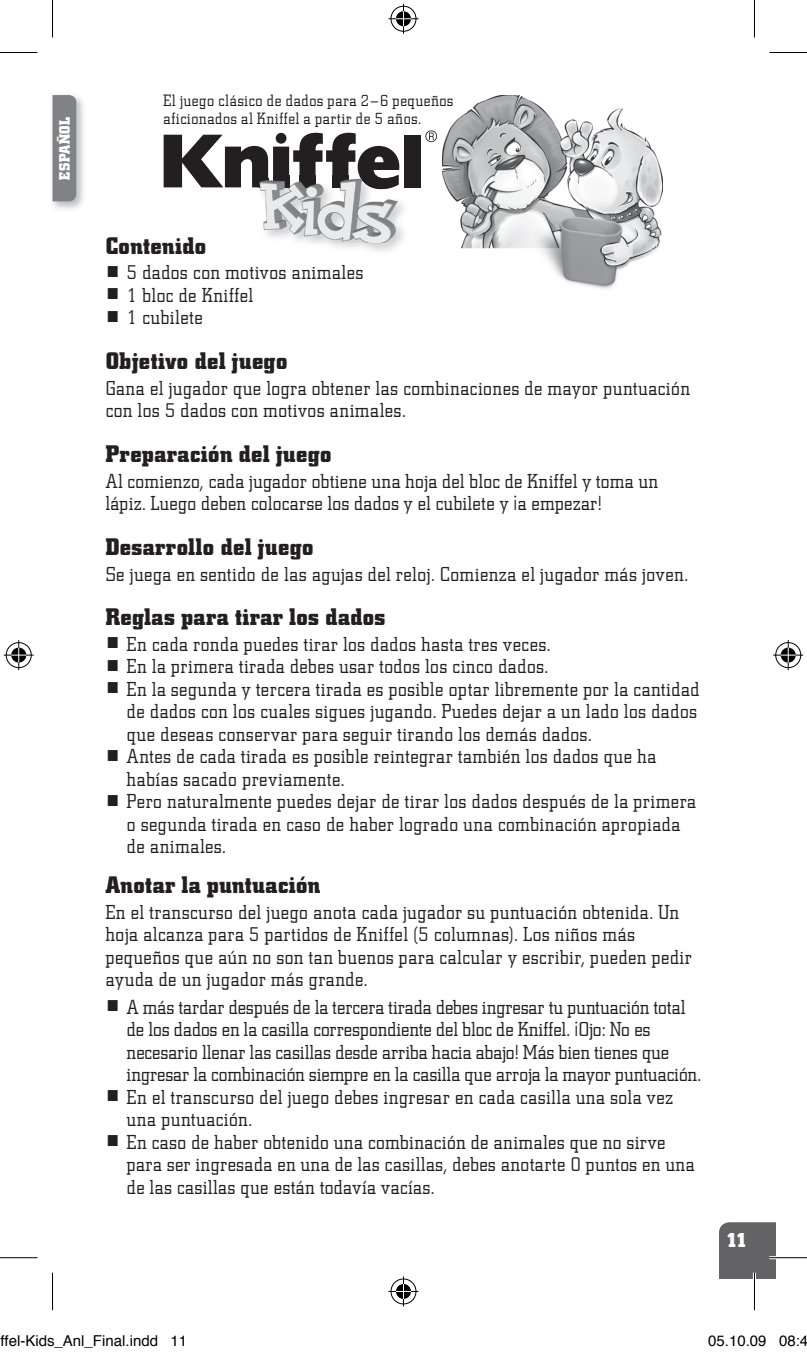
<style>
.page{position:relative;width:807px;height:1354px;background:#fff}
.page>*{position:absolute;margin:0;border:0;box-sizing:border-box;transform-origin:0 0}
.t1{font:700 23.75px "City BQ";letter-spacing:.025em;color:#231f20}
.t2{font:300 20px/22.5px "City BQ";letter-spacing:.035em;color:#231f20}
.t3{font:300 20px/22.5px "City BQ";letter-spacing:.015em;color:#231f20}
.t4{font:700 20px "City BQ";color:#fff}
.t5{font:300 16.25px/17.5px "City BQ";letter-spacing:.045em;color:#231f20}
.t6{font:15px "Helvetica";color:#000}
.t7{font:700 15px "City BQ";letter-spacing:.035em;color:#fff}
</style>
<div class="page">
<div style="left:404px;top:135px;width:16px;height:52px;background:#231f20"></div>
<img style="left:259px;top:189px;width:139px;height:54px">
<svg style="left:164px;top:133px;width:245px;height:56px"></svg>
<img style="left:361px;top:178px;width:37px;height:11px">
<img style="left:442px;top:95px;width:220px;height:194px">
<svg style="left:425px;top:130px;width:12px;height:12px"></svg>
<div style="left:719px;top:1222px;width:56px;height:56px;background:#636366"></div>
<img style="left:52px;top:96px;width:32px;height:113px">
<div style="left:52px;top:95px;width:24px;height:106px;background:#808285"></div>
<hr style="left:769px;top:1256px;width:38px;height:3px;background:#fff">
<hr style="left:753px;top:1272px;width:3px;height:38px;background:#fff">
<hr style="left:0;top:52px;width:38px;height:1px;background:#000">
<hr style="left:769px;top:52px;width:38px;height:1px;background:#000">
<hr style="left:0;top:1257px;width:38px;height:1px;background:#000">
<hr style="left:769px;top:1257px;width:38px;height:1px;background:#000">
<hr style="left:52px;top:0;width:1px;height:38px;background:#000">
<hr style="left:52px;top:1272px;width:1px;height:38px;background:#000">
<hr style="left:754px;top:0;width:1px;height:38px;background:#000">
<hr style="left:754px;top:1272px;width:1px;height:38px;background:#000">
<div style="left:389px;top:5px;width:28px;height:28px;border:3px solid #fff;border-radius:50%"></div>
<hr style="left:388px;top:17px;width:30px;height:3px;background:#fff">
<hr style="left:402px;top:4px;width:3px;height:30px;background:#fff">
<div style="left:394px;top:10px;width:18px;height:18px;border:3px solid #fff;border-radius:50%"></div>
<div style="left:390px;top:6px;width:26px;height:26px;border:1px solid #000;border-radius:50%"></div>
<hr style="left:388px;top:18px;width:30px;height:1px;background:#000">
<hr style="left:403px;top:4px;width:1px;height:30px;background:#000">
<svg style="left:396px;top:11px;width:15px;height:15px"></svg>
<div style="left:389px;top:1277px;width:28px;height:28px;border:3px solid #fff;border-radius:50%"></div>
<hr style="left:388px;top:1289px;width:30px;height:4px;background:#fff">
<hr style="left:402px;top:1276px;width:3px;height:30px;background:#fff">
<div style="left:394px;top:1282px;width:18px;height:18px;border:3px solid #fff;border-radius:50%"></div>
<div style="left:390px;top:1278px;width:26px;height:26px;border:1px solid #000;border-radius:50%"></div>
<hr style="left:388px;top:1291px;width:30px;height:1px;background:#000">
<hr style="left:403px;top:1276px;width:1px;height:30px;background:#000">
<svg style="left:396px;top:1283px;width:15px;height:15px"></svg>
<div style="left:5px;top:641px;width:28px;height:28px;border:3px solid #fff;border-radius:50%"></div>
<hr style="left:4px;top:653px;width:30px;height:3px;background:#fff">
<hr style="left:17px;top:640px;width:3px;height:30px;background:#fff">
<div style="left:10px;top:646px;width:18px;height:18px;border:3px solid #fff;border-radius:50%"></div>
<div style="left:6px;top:642px;width:26px;height:26px;border:1px solid #000;border-radius:50%"></div>
<hr style="left:4px;top:654px;width:30px;height:1px;background:#000">
<hr style="left:18px;top:640px;width:1px;height:30px;background:#000">
<svg style="left:11px;top:647px;width:15px;height:15px"></svg>
<div style="left:774px;top:641px;width:28px;height:28px;border:3px solid #fff;border-radius:50%"></div>
<hr style="left:773px;top:653px;width:30px;height:3px;background:#fff">
<hr style="left:786px;top:640px;width:3px;height:30px;background:#fff">
<div style="left:779px;top:646px;width:18px;height:18px;border:3px solid #fff;border-radius:50%"></div>
<div style="left:775px;top:642px;width:26px;height:26px;border:1px solid #000;border-radius:50%"></div>
<hr style="left:773px;top:654px;width:30px;height:1px;background:#000">
<hr style="left:787px;top:640px;width:1px;height:30px;background:#000">
<svg style="left:780px;top:647px;width:15px;height:15px"></svg>
<p class="t7" style="left:56px;top:180px;width:65px;rotate:-90deg">ESPAÑOL</p>
<p class="t5" style="left:164px;top:92px;width:291px">El juego clásico de dados para 2–6 pequeños aficionados al Kniffel a partir de 5 años.</p>
<p class="t1" style="left:106px;top:232px;width:102px">Contenido</p>
<p class="t2" style="left:106px;top:262px;width:259px">■ 5 dados con motivos animales</p>
<p class="t2" style="left:106px;top:284px;width:149px">■ 1 bloc de Kniffel</p>
<p class="t2" style="left:106px;top:307px;width:99px">■ 1 cubilete</p>
<p class="t1" style="left:106px;top:347px;width:183px">Objetivo del juego</p>
<p class="t2" style="left:106px;top:377px;width:585px">Gana el jugador que logra obtener las combinaciones de mayor puntuación con los 5 dados con motivos animales.</p>
<p class="t1" style="left:106px;top:440px;width:227px">Preparación del juego</p>
<p class="t2" style="left:106px;top:470px;width:553px">Al comienzo, cada jugador obtiene una hoja del bloc de Kniffel y toma un lápiz. Luego deben colocarse los dados y el cubilete y ¡a empezar!</p>
<p class="t1" style="left:106px;top:533px;width:209px">Desarrollo del juego</p>
<p class="t2" style="left:106px;top:563px;width:584px">Se juega en sentido de las agujas del reloj. Comienza el jugador más joven.</p>
<p class="t1" style="left:106px;top:603px;width:281px">Reglas para tirar los dados</p>
<p class="t2" style="left:106px;top:633px;width:446px">■ En cada ronda puedes tirar los dados hasta tres veces.</p>
<p class="t2" style="left:106px;top:656px;width:444px">■ En la primera tirada debes usar todos los cinco dados.</p>
<p class="t2" style="left:127px;top:678px;width:574px;text-indent:-21px">■ En la segunda y tercera tirada es posible optar libremente por la cantidad de dados con los cuales sigues jugando. Puedes dejar a un lado los dados que deseas conservar para seguir tirando los demás dados.</p>
<p class="t2" style="left:127px;top:746px;width:530px;text-indent:-21px">■ Antes de cada tirada es posible reintegrar también los dados que ha habías sacado previamente.</p>
<p class="t2" style="left:127px;top:791px;width:570px;text-indent:-21px">■ Pero naturalmente puedes dejar de tirar los dados después de la primera o segunda tirada en caso de haber logrado una combinación apropiada de animales.</p>
<p class="t1" style="left:106px;top:871px;width:216px">Anotar la puntuación</p>
<p class="t2" style="left:106px;top:901px;width:587px">En el transcurso del juego anota cada jugador su puntuación obtenida. Un hoja alcanza para 5 partidos de Kniffel (5 columnas). Los niños más pequeños que aún no son tan buenos para calcular y escribir, pueden pedir ayuda de un jugador más grande.</p>
<p class="t3" style="left:127px;top:996px;width:575px;text-indent:-21px">■ A más tardar después de la tercera tirada debes ingresar tu puntuación total de los dados en la casilla correspondiente del bloc de Kniffel. ¡Ojo: No es necesario llenar las casillas desde arriba hacia abajo! Más bien tienes que ingresar la combinación siempre en la casilla que arroja la mayor puntuación.</p>
<p class="t2" style="left:127px;top:1086px;width:547px;text-indent:-21px">■ En el transcurso del juego debes ingresar en cada casilla una sola vez una puntuación.</p>
<p class="t2" style="left:127px;top:1131px;width:569px;text-indent:-21px">■ En caso de haber obtenido una combinación de animales que no sirve para ser ingresada en una de las casillas, debes anotarte 0 puntos en una de las casillas que están todavía vacías.</p>
<p class="t4" style="left:726px;top:1228px;width:23px">11</p>
<p class="t6" style="left:0;top:1329px;width:188px">ffel-Kids_Anl_Final.indd 11</p>
<p class="t6" style="left:708px;top:1329px;width:102px">05.10.09 08:4</p>
</div>
